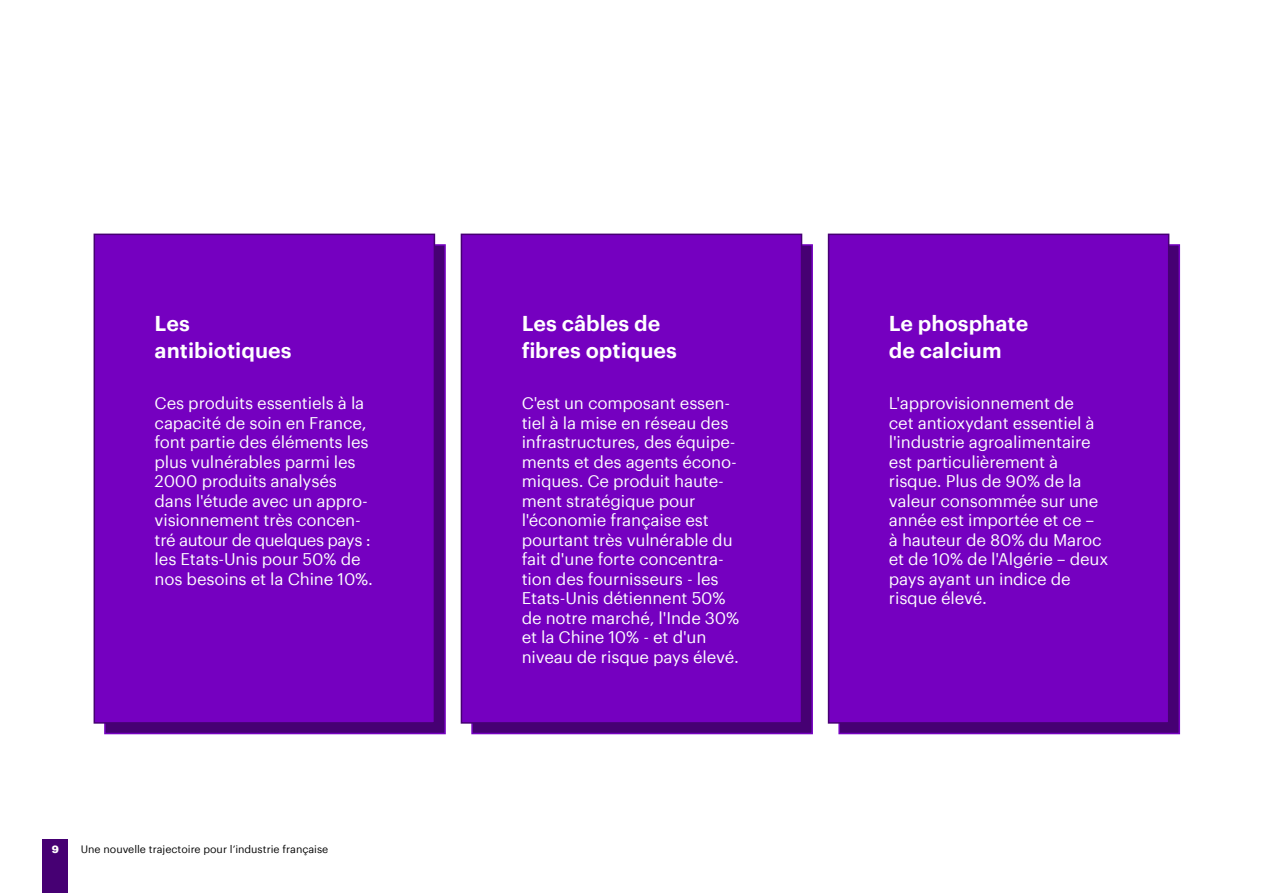
<style>
.page{position:relative;width:1263px;height:893px;background:#fff}
.page>*{position:absolute;margin:0;border:0;box-sizing:border-box;transform-origin:0 0}
.t1{font:600 21px/27px "Graphik";color:#fff}
.t2{font:16.5px/19.5px "Graphik";letter-spacing:-.01em;color:#fff}
.t3{font:10.5px "Graphik";color:#000}
.t4{font:700 10.5px "Graphik";color:#fff}
</style>
<div class="page">
<div style="left:104px;top:244px;width:342px;height:490px;background:#460073;border:2px solid #7500c0"></div>
<div style="left:471px;top:244px;width:342px;height:490px;background:#460073;border:2px solid #7500c0"></div>
<div style="left:838px;top:244px;width:342px;height:490px;background:#460073;border:2px solid #7500c0"></div>
<div style="left:94px;top:234px;width:340px;height:489px;background:#7500c0"></div>
<div style="left:94px;top:234px;width:341px;height:490px;border:2px solid #460073"></div>
<div style="left:461px;top:234px;width:340px;height:489px;background:#7500c0"></div>
<div style="left:461px;top:234px;width:341px;height:490px;border:2px solid #460073"></div>
<div style="left:828px;top:234px;width:341px;height:489px;background:#7500c0"></div>
<div style="left:828px;top:234px;width:341px;height:490px;border:2px solid #460073"></div>
<div style="left:43px;top:839px;width:25px;height:54px;background:#460073"></div>
<p class="t1" style="left:155px;top:308px;width:139px">Les antibiotiques</p>
<p class="t2" style="left:155px;top:392px;width:220px">Ces produits essentiels à la capacité de soin en France, font partie des éléments les plus vulnérables parmi les<br>2000 produits analysés dans l'étude avec un appro&shy;visionnement très concen&shy;tré autour de quelques pays : les Etats-Unis pour 50% de nos besoins et la Chine 10%.</p>
<p class="t4" style="left:52px;top:841px;width:9px">9</p>
<p class="t3" style="left:81px;top:842px;width:249px">Une nouvelle trajectoire pour l’industrie française</p>
<p class="t1" style="left:522px;top:308px;width:157px">Les câbles de fibres optiques</p>
<p class="t2" style="left:522px;top:392px;width:219px">C'est un composant essen&shy;tiel à la mise en réseau des infrastructures, des équipe&shy;ments et des agents écono&shy;miques. Ce produit haute&shy;ment stratégique pour l'économie française est pourtant très vulnérable du fait d'une forte concentra&shy;tion des fournisseurs - les<br>Etats-Unis détiennent 50% de notre marché, l'Inde 30% et la Chine 10% - et d'un niveau de risque pays élevé.</p>
<p class="t1" style="left:889px;top:308px;width:141px">Le phosphate de calcium</p>
<p class="t2" style="left:889px;top:392px;width:221px">L'approvisionnement de<br>cet antioxydant essentiel à l'industrie agroalimentaire est particulièrement à risque. Plus de 90% de la valeur consommée sur une année est importée et ce –<br>à hauteur de 80% du Maroc et de 10% de l'Algérie – deux pays ayant un indice de risque élevé.</p>
</div>
